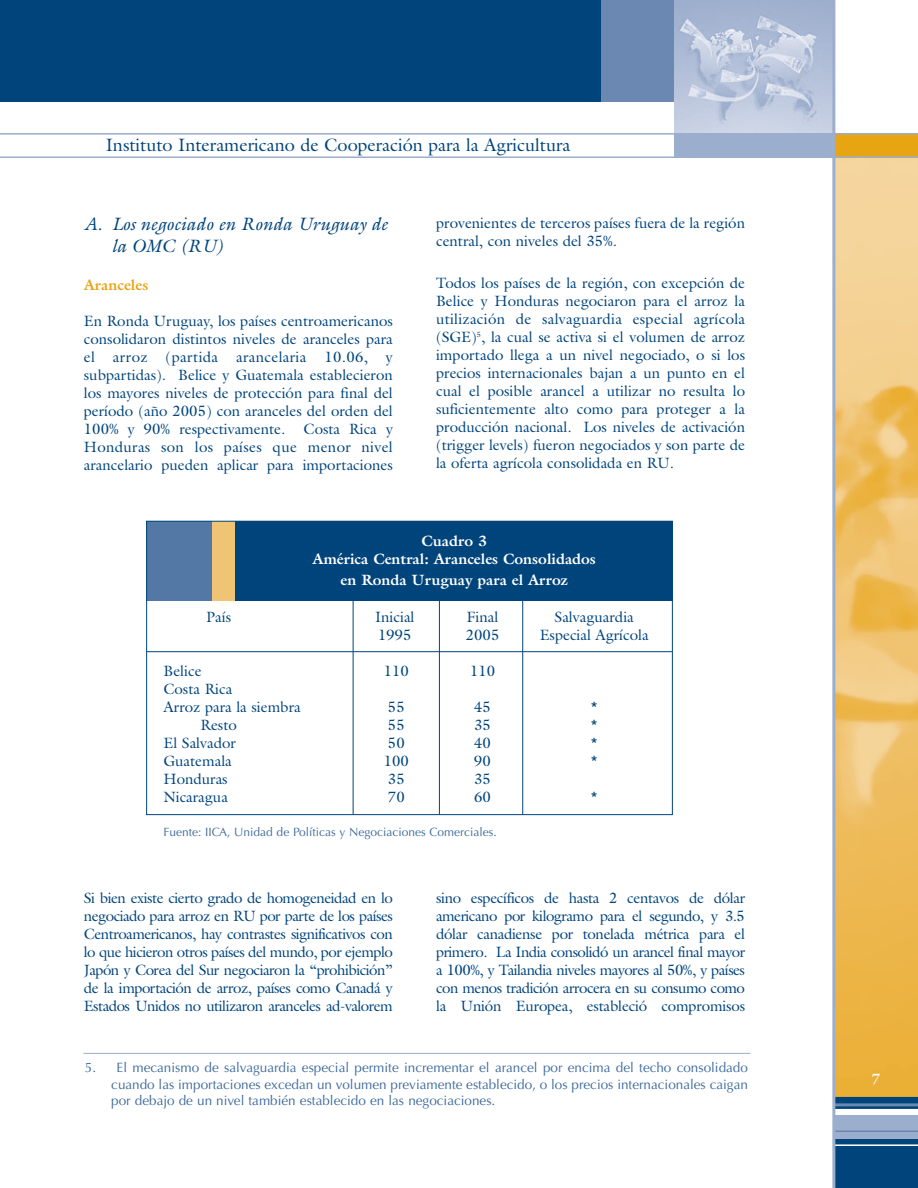
<style>
.page{position:relative;width:918px;height:1188px;background:#fff}
.page>*{position:absolute;margin:0;border:0;box-sizing:border-box;transform-origin:0 0}
.t1{font:18px "Galliard";color:#00447c}
.t2{font:italic 18px/21.6px "Galliard";color:#00447c}
.t3{font:15px/18px "Galliard";color:#00447c;text-align:justify}
.t4{font:700 15px/18px "Galliard";color:#fff;text-align:center}
.t5{font:700 15px "Galliard";color:#e7a513}
.t6{font:13.5px/16.5px "Optima";color:#3c699b;text-align:justify}
.t7{font:12px "Optima";color:#3c699b}
</style>
<div class="page">
<div style="left:146px;top:522px;width:526px;height:79px;background:#00447c"></div>
<div style="left:146px;top:522px;width:89px;height:79px;background:#f0c475"></div>
<div style="left:146px;top:522px;width:66px;height:79px;background:#5478a6"></div>
<div style="left:146px;top:521px;width:527px;height:294px;border:1px solid #00447c"></div>
<div style="left:835px;top:134px;width:83px;height:966px;background:#e7a513"></div>
<img style="left:835px;top:158px;width:83px;height:939px">
<div style="left:601px;top:0;width:158px;height:102px;background:#6a88b2"></div>
<img style="left:674px;top:0;width:158px;height:133px">
<div style="left:834px;top:1138px;width:84px;height:50px;background:#00447c"></div>
<svg style="left:835px;top:1097px;width:83px;height:12px"></svg>
<div style="left:0;top:0;width:601px;height:102px;background:#00447c"></div>
<div style="left:834px;top:1116px;width:84px;height:23px;background:#9caecd"></div>
<hr style="left:835px;top:1103px;width:83px;height:3px;background:#6a88b2">
<hr style="left:835px;top:1131px;width:83px;height:1px;background:#6a88b2">
<hr style="left:835px;top:1144px;width:83px;height:2px;background:#fff">
<hr style="left:832px;top:0;width:3px;height:1188px;background:#9caecd">
<div style="left:674px;top:133px;width:159px;height:25px;background:#9caecd"></div>
<hr style="left:0;top:156px;width:918px;height:2px;background:#9caecd">
<hr style="left:0;top:133px;width:918px;height:2px;background:#9caecd">
<hr style="left:83px;top:1053px;width:668px;height:1px;background:#9caecd">
<hr style="left:147px;top:651px;width:525px;height:1px;background:#00447c">
<hr style="left:353px;top:596px;width:1px;height:218px;background:#00447c">
<hr style="left:522px;top:596px;width:1px;height:218px;background:#00447c">
<hr style="left:439px;top:596px;width:1px;height:218px;background:#00447c">
<p class="t1" style="left:106px;top:138px;width:466px">Instituto Interamericano de Cooperación para la Agricultura</p>
<p class="t2" style="left:112px;top:215px;width:278px;text-indent:-28px">A. Los negociado en Ronda Uruguay de la OMC (RU)</p>
<p class="t5" style="left:84px;top:279px;width:66px">Aranceles</p>
<p class="t3" style="left:84px;top:313px;width:311px">En Ronda Uruguay, los países centroamericanos consolidaron distintos niveles de aranceles para el arroz (partida arancelaria 10.06, y subpartidas). Belice y Guatemala establecieron los mayores niveles de protección para final del período (año 2005) con aranceles del orden del 100% y 90% respectivamente. Costa Rica y Honduras son los países que menor nivel arancelario pueden aplicar para importaciones</p>
<p class="t3" style="left:436px;top:216px;width:310px">provenientes de terceros países fuera de la región central, con niveles del 35%.</p>
<p class="t3" style="left:436px;top:275px;width:311px">Todos los países de la región, con excepción de Belice y Honduras negociaron para el arroz la utilización de salvaguardia especial agrícola (SGE)<sup>5</sup>, la cual se activa si el volumen de arroz importado llega a un nivel negociado, o si los precios internacionales bajan a un punto en el cual el posible arancel a utilizar no resulta lo suficientemente alto como para proteger a la producción nacional. Los niveles de activación (trigger levels) fueron negociados y son parte de la oferta agrícola consolidada en RU.</p>
<p class="t4" style="left:313px;top:534px;width:285px">Cuadro 3<br>América Central: Aranceles Consolidados</p>
<p class="t4" style="left:341px;top:572px;width:229px">en Ronda Uruguay para el Arroz</p>
<p class="t3" style="left:206px;top:609px;width:26px">País</p>
<p class="t3" style="left:375px;top:609px;width:41px">Inicial</p>
<p class="t3" style="left:467px;top:609px;width:33px">Final</p>
<p class="t3" style="left:555px;top:609px;width:81px">Salvaguardia</p>
<p class="t3" style="left:378px;top:627px;width:35px">1995</p>
<p class="t3" style="left:466px;top:627px;width:35px">2005</p>
<p class="t3" style="left:540px;top:627px;width:110px">Especial Agrícola</p>
<p class="t3" style="left:163px;top:663px;width:40px">Belice</p>
<p class="t3" style="left:384px;top:663px;width:27px">110</p>
<p class="t3" style="left:470px;top:663px;width:27px">110</p>
<p class="t3" style="left:163px;top:681px;width:139px">Costa Rica<br>Arroz para la siembra</p>
<p class="t3" style="left:388px;top:699px;width:18px">55</p>
<p class="t3" style="left:474px;top:699px;width:18px">45</p>
<p class="t3" style="left:590px;top:699px;width:10px">*</p>
<p class="t3" style="left:201px;top:717px;width:38px">Resto</p>
<p class="t3" style="left:388px;top:717px;width:18px">55</p>
<p class="t3" style="left:474px;top:717px;width:18px">35</p>
<p class="t3" style="left:590px;top:717px;width:10px">*</p>
<p class="t3" style="left:163px;top:735px;width:74px">El Salvador</p>
<p class="t3" style="left:388px;top:735px;width:18px">50</p>
<p class="t3" style="left:474px;top:735px;width:18px">40</p>
<p class="t3" style="left:590px;top:735px;width:10px">*</p>
<p class="t3" style="left:163px;top:753px;width:70px">Guatemala</p>
<p class="t3" style="left:384px;top:753px;width:27px">100</p>
<p class="t3" style="left:474px;top:753px;width:18px">90</p>
<p class="t3" style="left:590px;top:753px;width:10px">*</p>
<p class="t3" style="left:163px;top:771px;width:66px">Honduras</p>
<p class="t3" style="left:388px;top:771px;width:18px">35</p>
<p class="t3" style="left:474px;top:771px;width:18px">35</p>
<p class="t3" style="left:163px;top:789px;width:66px">Nicaragua</p>
<p class="t3" style="left:388px;top:789px;width:18px">70</p>
<p class="t3" style="left:474px;top:789px;width:18px">60</p>
<p class="t3" style="left:590px;top:789px;width:10px">*</p>
<p class="t7" style="left:164px;top:827px;width:335px">Fuente: IICA, Unidad de Políticas y Negociaciones Comerciales.</p>
<p class="t3" style="left:84px;top:891px;width:310px">Si bien existe cierto grado de homogeneidad en lo negociado para arroz en RU por parte de los países Centroamericanos, hay contrastes significativos con lo que hicieron otros países del mundo, por ejemplo Japón y Corea del Sur negociaron la “prohibición” de la importación de arroz, países como Canadá y Estados Unidos no utilizaron aranceles ad-valorem</p>
<p class="t3" style="left:436px;top:891px;width:311px">sino específicos de hasta 2 centavos de dólar americano por kilogramo para el segundo, y 3.5 dólar canadiense por tonelada métrica para el primero. La India consolidó un arancel final mayor a 100%, y Tailandia niveles mayores al 50%, y países con menos tradición arrocera en su consumo como la Unión Europea, estableció compromisos</p>
<p class="t6" style="left:111px;top:1061px;width:638px;text-indent:-26px">5. El mecanismo de salvaguardia especial permite incrementar el arancel por encima del techo consolidado cuando las importaciones excedan un volumen previamente establecido, o los precios internacionales caigan por debajo de un nivel también establecido en las negociaciones.</p>
<p class="t4" style="left:872px;top:1071px;width:10px">7</p>
</div>
